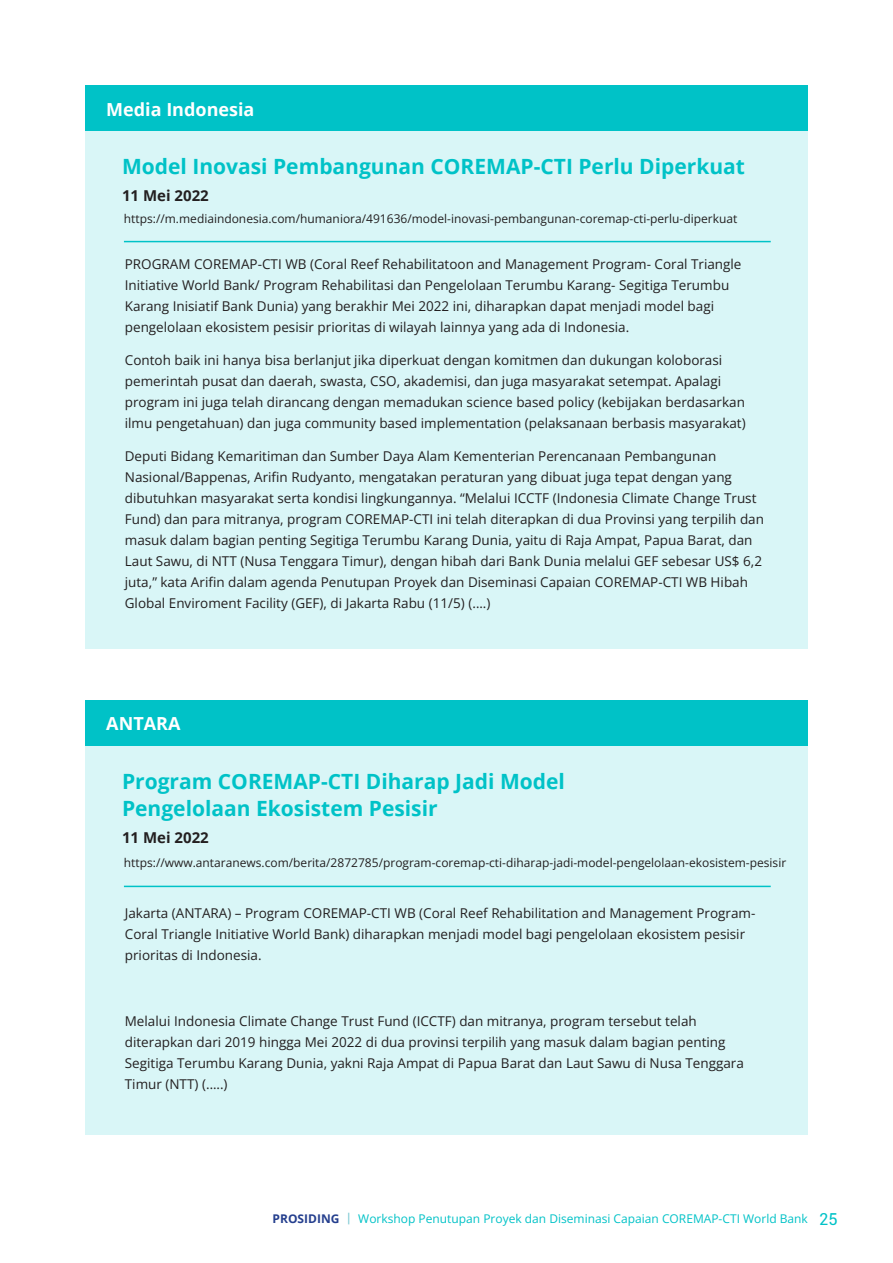
<style>
.page{position:relative;width:893px;height:1263px;background:#fff}
.page>*{position:absolute;margin:0;border:0;box-sizing:border-box;transform-origin:0 0}
.t1{font:700 21px/27px "Open Sans";color:#00c2c7}
.t2{font:700 18px "Open Sans";color:#fff}
.t3{font:700 15px "Open Sans";color:#231f20}
.t4{font:13.5px/21px "Open Sans";color:#231f20}
.t5{font:12px "Open Sans";color:#231f20}
.t6{font:12px "Open Sans";color:#00c2c7}
.t7{font:700 12px "Open Sans";color:#253f8e}
.s1{font-family:"Roboto";font-size:16.5px}
</style>
<div class="page">
<div style="left:85px;top:86px;width:723px;height:562px;background:#d9f6f7"></div>
<div style="left:85px;top:700px;width:723px;height:434px;background:#d9f6f7"></div>
<div style="left:85px;top:86px;width:723px;height:45px;background:#00c2c7"></div>
<div style="left:85px;top:700px;width:723px;height:45px;background:#00c2c7"></div>
<hr style="left:124px;top:241px;width:647px;height:1px;background:#00c2c7">
<hr style="left:124px;top:886px;width:647px;height:1px;background:#00c2c7">
<p class="t2" style="left:106px;top:97px;width:150px">Media Indonesia</p>
<p class="t1" style="left:122px;top:153px;width:624px">Model Inovasi Pembangunan COREMAP-CTI Perlu Diperkuat</p>
<p class="t3" style="left:122px;top:185px;width:88px">11 Mei 2022</p>
<p class="t5" style="left:124px;top:210px;width:615px">https://m.mediaindonesia.com/humaniora/491636/model-inovasi-pembangunan-coremap-cti-perlu-diperkuat</p>
<p class="t4" style="left:125px;top:253px;width:618px">PROGRAM COREMAP-CTI WB (Coral Reef Rehabilitatoon and Management Program- Coral Triangle Initiative World Bank/ Program Rehabilitasi dan Pengelolaan Terumbu Karang- Segitiga Terumbu Karang Inisiatif Bank Dunia) yang berakhir Mei 2022 ini, diharapkan dapat menjadi model bagi pengelolaan ekosistem pesisir prioritas di wilayah lainnya yang ada di Indonesia.</p>
<p class="t4" style="left:125px;top:349px;width:622px">Contoh baik ini hanya bisa berlanjut jika diperkuat dengan komitmen dan dukungan koloborasi pemerintah pusat dan daerah, swasta, CSO, akademisi, dan juga masyarakat setempat. Apalagi program ini juga telah dirancang dengan memadukan science based policy (kebijakan berdasarkan ilmu pengetahuan) dan juga community based implementation (pelaksanaan berbasis masyarakat)</p>
<p class="t4" style="left:125px;top:445px;width:641px">Deputi Bidang Kemaritiman dan Sumber Daya Alam Kementerian Perencanaan Pembangunan Nasional/Bappenas, Arifin Rudyanto, mengatakan peraturan yang dibuat juga tepat dengan yang dibutuhkan masyarakat serta kondisi lingkungannya. “Melalui ICCTF (Indonesia Climate Change Trust Fund) dan para mitranya, program COREMAP-CTI ini telah diterapkan di dua Provinsi yang terpilih dan masuk dalam bagian penting Segitiga Terumbu Karang Dunia, yaitu di Raja Ampat, Papua Barat, dan Laut Sawu, di NTT (Nusa Tenggara Timur), dengan hibah dari Bank Dunia melalui GEF sebesar US$ 6,2 juta,” kata Arifin dalam agenda Penutupan Proyek dan Diseminasi Capaian COREMAP-CTI WB Hibah Global Enviroment Facility (GEF), di Jakarta Rabu (11/5) (….)</p>
<p class="t2" style="left:106px;top:711px;width:76px">ANTARA</p>
<p class="t1" style="left:122px;top:767px;width:444px">Program COREMAP-CTI Diharap Jadi Model<br>Pengelolaan Ekosistem Pesisir</p>
<p class="t3" style="left:122px;top:827px;width:88px">11 Mei 2022</p>
<p class="t5" style="left:124px;top:855px;width:664px">https://www.antaranews.com/berita/2872785/program-coremap-cti-diharap-jadi-model-pengelolaan-ekosistem-pesisir</p>
<p class="t4" style="left:125px;top:903px;width:632px">Jakarta (ANTARA) – Program COREMAP-CTI WB (Coral Reef Rehabilitation and Management Program-<br>Coral Triangle Initiative World Bank) diharapkan menjadi model bagi pengelolaan ekosistem pesisir prioritas di Indonesia.</p>
<p class="t4" style="left:125px;top:1011px;width:621px">Melalui Indonesia Climate Change Trust Fund (ICCTF) dan mitranya, program tersebut telah diterapkan dari 2019 hingga Mei 2022 di dua provinsi terpilih yang masuk dalam bagian penting Segitiga Terumbu Karang Dunia, yakni Raja Ampat di Papua Barat dan Laut Sawu di Nusa Tenggara Timur (NTT) (…..)</p>
<p class="t7" style="left:273px;top:1210px;width:68px">PROSIDING</p>
<p class="t6" style="left:358px;top:1210px;width:481px">Workshop Penutupan Proyek dan Diseminasi Capaian COREMAP-CTI World Bank <span class="s1">25</span></p>
</div>
